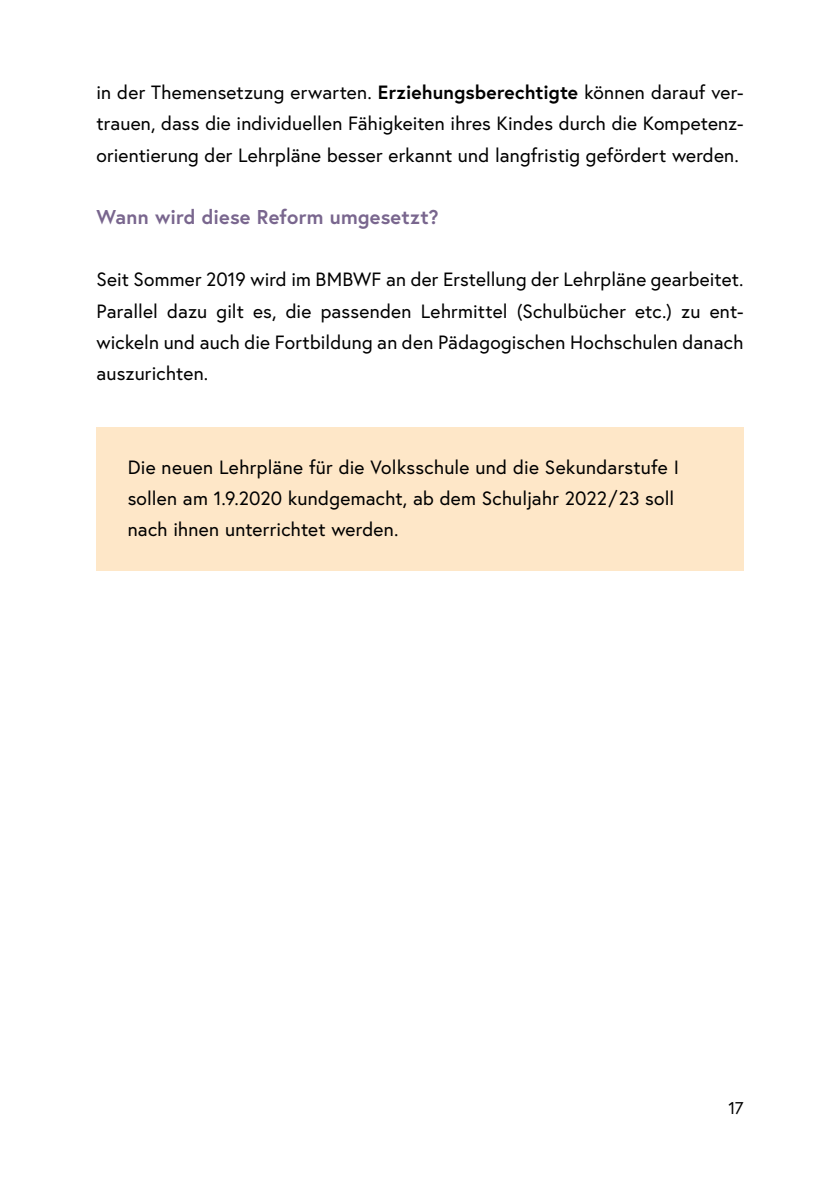
<style>
.page{position:relative;width:840px;height:1191px;background:#fff}
.page>*{position:absolute;margin:0;border:0;box-sizing:border-box;transform-origin:0 0}
.h2_sieht_wie_h4_aus_ohne_numm{font:700 20px "Europa Austria";letter-spacing:.01em;color:#79668e}
.p_Abstand_danach{font:19.2px/31.2px "Europa Austria";letter-spacing:.01em;color:#000;text-align:justify}
.Infobox_p_Infobox_letzter_Absatz{font:19.2px/31.2px "Europa Austria";letter-spacing:.01em;color:#000}
.t1{font:17px "Europa Austria";color:#000}
.s1{font-weight:700}
</style>
<div class="page">
<div style="left:96px;top:427px;width:647px;height:144px;background:#fee7c8"></div>
<p class="p_Abstand_danach" style="left:96px;top:77px;width:648px">in der Themensetzung erwarten. <span class="s1">Erziehungsberechtigte</span> können darauf ver&shy;trauen, dass die individuellen Fähigkeiten ihres Kindes durch die Kompetenz&shy;orientierung der Lehrpläne besser erkannt und langfristig gefördert werden.</p>
<h2 class="h2_sieht_wie_h4_aus_ohne_numm" style="left:96px;top:203px;width:343px">Wann wird diese Reform umgesetzt?</h2>
<p class="p_Abstand_danach" style="left:96px;top:264px;width:648px">Seit Sommer 2019 wird im BMBWF an der Erstellung der Lehrpläne gearbeitet.<br>Parallel dazu gilt es, die passenden Lehrmittel (Schulbücher etc.) zu ent&shy;wickeln und auch die Fortbildung an den Pädagogischen Hochschulen danach auszurichten.</p>
<p class="Infobox_p_Infobox_letzter_Absatz" style="left:128px;top:451px;width:552px">Die neuen Lehrpläne für die Volksschule und die Sekundarstufe I sollen am 1.9.2020 kundgemacht, ab dem Schuljahr 2022/23 soll nach ihnen unterrichtet werden.</p>
<p class="t1" style="left:728px;top:1096px;width:17px">17</p>
</div>
